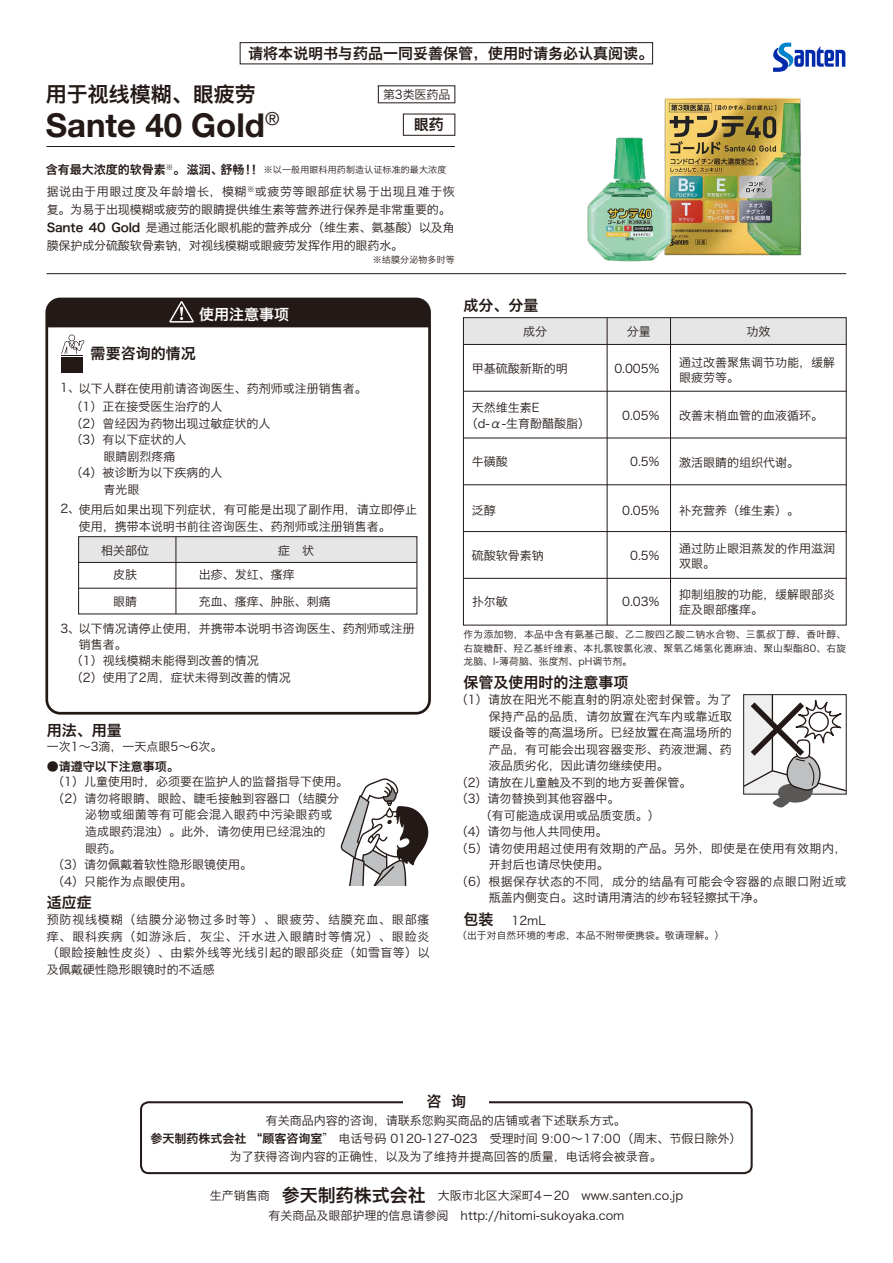
<style>
.page{position:relative;width:893px;height:1263px;background:#fff}
.page>*{position:absolute;margin:0;border:0;box-sizing:border-box;transform-origin:0 0}
.t1{font:700 33px "Helvetica Neue";color:#231916}
.t2{font:21px "Hiragino Sans GB W6";color:#231916}
.t3{font:15px "Hiragino Sans GB W6";color:#231916}
.t4{font:15px "Hiragino Sans GB W6";color:#fff}
.t5{font:12px/18px "Hiragino Sans GB W3";color:#231916}
.t6{font:12px "Hiragino Sans GB W3";letter-spacing:.03em;color:#231916}
.t7{font:12px "Hiragino Sans GB W6";color:#231916}
.t8{font:9.75px/13.5px "Hiragino Sans GB W3";letter-spacing:.025em;color:#231916;text-align:justify}
.t9{font:9px "Hiragino Sans GB W3";letter-spacing:.015em;color:#231916}
.s1{font-family:"Hiragino Sans GB W6"}
.s2{font-family:"Hiragino Sans GB W6";font-size:15px}
.s3{font-family:"Hiragino Sans GB W6";font-size:18px}
</style>
<div class="page">
<img style="left:587px;top:97px;width:215px;height:165px">
<div style="left:240px;top:42px;width:413px;height:22px;border:1px solid #231916"></div>
<div style="left:140px;top:1101px;width:613px;height:73px;border:2px solid #231916;border-radius:8px"></div>
<div style="left:404px;top:1091px;width:85px;height:21px;background:#fff"></div>
<svg style="left:773px;top:42px;width:72px;height:30px"></svg>
<div style="left:45px;top:298px;width:386px;height:417px;border:3px solid #231916;border-radius:13px"></div>
<div style="left:47px;top:299px;width:383px;height:28px;background:#231916"></div>
<div style="left:61px;top:357px;width:22px;height:16px;background:#231916"></div>
<svg style="left:61px;top:335px;width:23px;height:21px"></svg>
<div style="left:79px;top:537px;width:338px;height:25px;background:#e6e6e7"></div>
<div style="left:78px;top:536px;width:339px;height:78px;border:1px solid #231916"></div>
<hr style="left:79px;top:562px;width:338px;height:1px;background:#231916">
<hr style="left:79px;top:588px;width:338px;height:1px;background:#231916">
<hr style="left:176px;top:537px;width:1px;height:77px;background:#231916">
<hr style="left:46px;top:273px;width:800px;height:1px;background:#231916">
<hr style="left:46px;top:146px;width:409px;height:1px;background:#231916">
<svg style="left:743px;top:695px;width:104px;height:113px"></svg>
<svg style="left:341px;top:778px;width:87px;height:108px"></svg>
<div style="left:403px;top:114px;width:52px;height:22px;border:1px solid #231916"></div>
<div style="left:463px;top:318px;width:383px;height:26px;background:#e6e6e7"></div>
<div style="left:463px;top:317px;width:383px;height:308px;border:1px solid #231916"></div>
<hr style="left:463px;top:344px;width:383px;height:1px;background:#231916">
<hr style="left:463px;top:391px;width:383px;height:1px;background:#231916">
<hr style="left:463px;top:438px;width:383px;height:1px;background:#231916">
<hr style="left:463px;top:484px;width:383px;height:1px;background:#231916">
<hr style="left:463px;top:531px;width:383px;height:1px;background:#231916">
<hr style="left:463px;top:578px;width:383px;height:1px;background:#231916">
<hr style="left:607px;top:318px;width:1px;height:307px;background:#231916">
<hr style="left:670px;top:318px;width:1px;height:307px;background:#231916">
<p class="t3" style="left:248px;top:43px;width:406px">请将本说明书与药品一同妥善保管，使用时请务必认真阅读。</p>
<h2 class="t2" style="left:46px;top:81px;width:212px">用于视线模糊、眼疲劳</h2>
<h1 class="t1" style="left:46px;top:104px;width:235px">Sante 40 Gold<sup>®</sup></h1>
<p class="t5" style="left:383px;top:85px;width:69px">第3类医药品</p>
<p class="t3" style="left:414px;top:115px;width:31px">眼药</p>
<p class="t7" style="left:46px;top:161px;width:218px">含有最大浓度的软骨素<sup>※</sup>。 滋润、舒畅！！</p>
<p class="t9" style="left:264px;top:164px;width:184px">※以一般用眼科用药制造认证标准的最大浓度</p>
<p class="t5" style="left:47px;top:182px;width:410px">据说由于用眼过度及年龄增长，模糊<sup>※</sup>或疲劳等眼部症状易于出现且难于恢复。为易于出现模糊或疲劳的眼睛提供维生素等营养进行保养是非常重要的。<span class="s1">Sante 40 Gold</span> 是通过能活化眼机能的营养成分（维生素、氨基酸）以及角膜保护成分硫酸软骨素钠，对视线模糊或眼疲劳发挥作用的眼药水。</p>
<p class="t9" style="left:373px;top:254px;width:84px">※结膜分泌物多时等</p>
<p class="t4" style="left:199px;top:304px;width:91px">使用注意事项</p>
<p class="t3" style="left:91px;top:343px;width:106px">需要咨询的情况</p>
<p class="t5" style="left:60px;top:379px;width:308px">1、以下人群在使用前请咨询医生、药剂师或注册销售者。</p>
<p class="t5" style="left:71px;top:398px;width:153px">（1）正在接受医生治疗的人</p>
<p class="t5" style="left:71px;top:414px;width:201px">（2）曾经因为药物出现过敏症状的人</p>
<p class="t5" style="left:71px;top:431px;width:117px">（3）有以下症状的人</p>
<p class="t5" style="left:103px;top:447px;width:73px">眼睛剧烈疼痛</p>
<p class="t5" style="left:71px;top:464px;width:153px">（4）被诊断为以下疾病的人</p>
<p class="t5" style="left:103px;top:480px;width:37px">青光眼</p>
<p class="t5" style="left:60px;top:500px;width:358px">2、使用后如果出现下列症状，有可能是出现了副作用，请立即停止</p>
<p class="t5" style="left:79px;top:517px;width:314px">使用，携带本说明书前往咨询医生、药剂师或注册销售者。</p>
<p class="t5" style="left:101px;top:541px;width:49px">相关部位</p>
<p class="t5" style="left:278px;top:541px;width:37px">症　状</p>
<p class="t5" style="left:113px;top:565px;width:25px">皮肤</p>
<p class="t5" style="left:199px;top:565px;width:97px">出疹、发红、瘙痒</p>
<p class="t5" style="left:113px;top:592px;width:25px">眼睛</p>
<p class="t5" style="left:199px;top:592px;width:133px">充血、瘙痒、肿胀、刺痛</p>
<p class="t5" style="left:60px;top:619px;width:356px">3、以下情况请停止使用，并携带本说明书咨询医生、药剂师或注册</p>
<p class="t5" style="left:79px;top:636px;width:49px">销售者。</p>
<p class="t5" style="left:71px;top:652px;width:221px;line-height:16.5px">（1）视线模糊未能得到改善的情况<br>（2）使用了2周，症状未得到改善的情况</p>
<p class="t3" style="left:463px;top:296px;width:76px">成分、分量</p>
<p class="t5" style="left:523px;top:323px;width:25px">成分</p>
<p class="t5" style="left:627px;top:323px;width:25px">分量</p>
<p class="t5" style="left:746px;top:323px;width:25px">功效</p>
<p class="t5" style="left:472px;top:360px;width:97px">甲基硫酸新斯的明</p>
<p class="t5" style="left:614px;top:360px;width:46px">0.005%</p>
<p class="t5" style="left:679px;top:355px;width:157px;line-height:15px">通过改善聚焦调节功能，缓解眼疲劳等。</p>
<p class="t5" style="left:466px;top:399px;width:126px;line-height:16.2px;text-indent:6px">天然维生素E<br>（d-α-生育酚醋酸脂）</p>
<p class="t5" style="left:622px;top:406px;width:39px">0.05%</p>
<p class="t5" style="left:679px;top:407px;width:145px">改善末梢血管的血液循环。</p>
<p class="t5" style="left:472px;top:452px;width:37px">牛磺酸</p>
<p class="t5" style="left:630px;top:452px;width:31px">0.5%</p>
<p class="t5" style="left:679px;top:453px;width:121px">激活眼睛的组织代谢。</p>
<p class="t5" style="left:472px;top:501px;width:25px">泛醇</p>
<p class="t5" style="left:622px;top:501px;width:39px">0.05%</p>
<p class="t5" style="left:679px;top:501px;width:121px">补充营养（维生素）。</p>
<p class="t5" style="left:472px;top:546px;width:73px">硫酸软骨素钠</p>
<p class="t5" style="left:630px;top:546px;width:31px">0.5%</p>
<p class="t5" style="left:679px;top:541px;width:157px;line-height:15px">通过防止眼泪蒸发的作用滋润双眼。</p>
<p class="t5" style="left:472px;top:593px;width:37px">扑尔敏</p>
<p class="t5" style="left:622px;top:593px;width:39px">0.03%</p>
<p class="t5" style="left:679px;top:587px;width:157px;line-height:15px">抑制组胺的功能，缓解眼部炎症及眼部瘙痒。</p>
<p class="t8" style="left:463px;top:628px;width:384px">作为添加物，本品中含有氨基己酸、乙二胺四乙酸二钠水合物、三氯叔丁醇、香叶醇、右旋糖酐、羟乙基纤维素、本扎氯铵氯化液、聚氧乙烯氢化蓖麻油、聚山梨酯80、右旋龙脑、l-薄荷脑、张度剂、pH调节剂。</p>
<p class="t3" style="left:463px;top:672px;width:166px">保管及使用时的注意事项</p>
<p class="t3" style="left:47px;top:720px;width:76px">用法、用量</p>
<p class="t5" style="left:47px;top:737px;width:177px">一次1～3滴，一天点眼5～6次。</p>
<p class="t7" style="left:47px;top:758px;width:133px">●请遵守以下注意事项。</p>
<p class="t5" style="left:52px;top:773px;width:297px">（1）儿童使用时，必须要在监护人的监督指导下使用。</p>
<p class="t5" style="left:52px;top:789px;width:288px">（2）请勿将眼睛、眼睑、睫毛接触到容器口（结膜分</p>
<p class="t6" style="left:85px;top:807px;width:249px">泌物或细菌等有可能会混入眼药中污染眼药或</p>
<p class="t5" style="left:85px;top:822px;width:241px">造成眼药混浊）。此外，请勿使用已经混浊的</p>
<p class="t5" style="left:85px;top:839px;width:37px">眼药。</p>
<p class="t5" style="left:52px;top:855px;width:201px">（3）请勿佩戴着软性隐形眼镜使用。</p>
<p class="t5" style="left:52px;top:872px;width:141px">（4）只能作为点眼使用。</p>
<p class="t3" style="left:47px;top:892px;width:46px">适应症</p>
<p class="t5" style="left:47px;top:911px;width:384px;line-height:16.5px;text-align:justify">预防视线模糊（结膜分泌物过多时等）、眼疲劳、结膜充血、眼部瘙痒、眼科疾病（如游泳后，灰尘、汗水进入眼睛时等情况）、眼睑炎（眼睑接触性皮炎）、由紫外线等光线引起的眼部炎症（如雪盲等）以及佩戴硬性隐形眼镜时的不适感</p>
<p class="t5" style="left:456px;top:691px;width:278px">（1）请放在阳光不能直射的阴凉处密封保管。为了</p>
<p class="t5" style="left:489px;top:707px;width:245px">保持产品的品质，请勿放置在汽车内或靠近取</p>
<p class="t5" style="left:489px;top:724px;width:245px">暖设备等的高温场所。已经放置在高温场所的</p>
<p class="t5" style="left:489px;top:740px;width:245px">产品，有可能会出现容器变形、药液泄漏、药</p>
<p class="t5" style="left:489px;top:757px;width:181px">液品质劣化，因此请勿继续使用。</p>
<p class="t5" style="left:456px;top:773px;width:237px">（2）请放在儿童触及不到的地方妥善保管。</p>
<p class="t5" style="left:456px;top:790px;width:165px">（3）请勿替换到其他容器中。</p>
<p class="t5" style="left:456px;top:806px;width:205px">　　（有可能造成误用或品质变质。）</p>
<p class="t5" style="left:456px;top:823px;width:153px">（4）请勿与他人共同使用。</p>
<p class="t6" style="left:456px;top:841px;width:392px">（5）请勿使用超过使用有效期的产品。另外，即使是在使用有效期内，</p>
<p class="t5" style="left:489px;top:856px;width:121px">开封后也请尽快使用。</p>
<p class="t6" style="left:456px;top:874px;width:392px">（6）根据保存状态的不同，成分的结晶有可能会令容器的点眼口附近或</p>
<p class="t5" style="left:489px;top:889px;width:277px">瓶盖内侧变白。这时请用清洁的纱布轻轻擦拭干净。</p>
<p class="t5" style="left:463px;top:911px;width:84px"><span class="s2">包装</span> 12mL</p>
<p class="t8" style="left:457px;top:928px;width:269px">（出于对自然环境的考虑，本品不附带便携袋。敬请理解。）</p>
<p class="t3" style="left:426px;top:1092px;width:41px">咨 询</p>
<p class="t5" style="left:150px;top:1111px;width:592px;text-align:center">有关商品内容的咨询，请联系您购买商品的店铺或者下述联系方式。<br><span class="s1">参天制药株式会社 “顾客咨询室</span>” 电话号码 0120-127-023　受理时间 9:00～17:00（周末、节假日除外）为了获得咨询内容的正确性，以及为了维持并提高回答的质量，电话将会被录音。</p>
<p class="t5" style="left:210px;top:1186px;width:475px">生产销售商 <span class="s3">参天制药株式会社</span>　大阪市北区大深町4－20　www.santen.co.jp</p>
<p class="t5" style="left:269px;top:1207px;width:357px">有关商品及眼部护理的信息请参阅　http://hitomi-sukoyaka.com</p>
</div>
